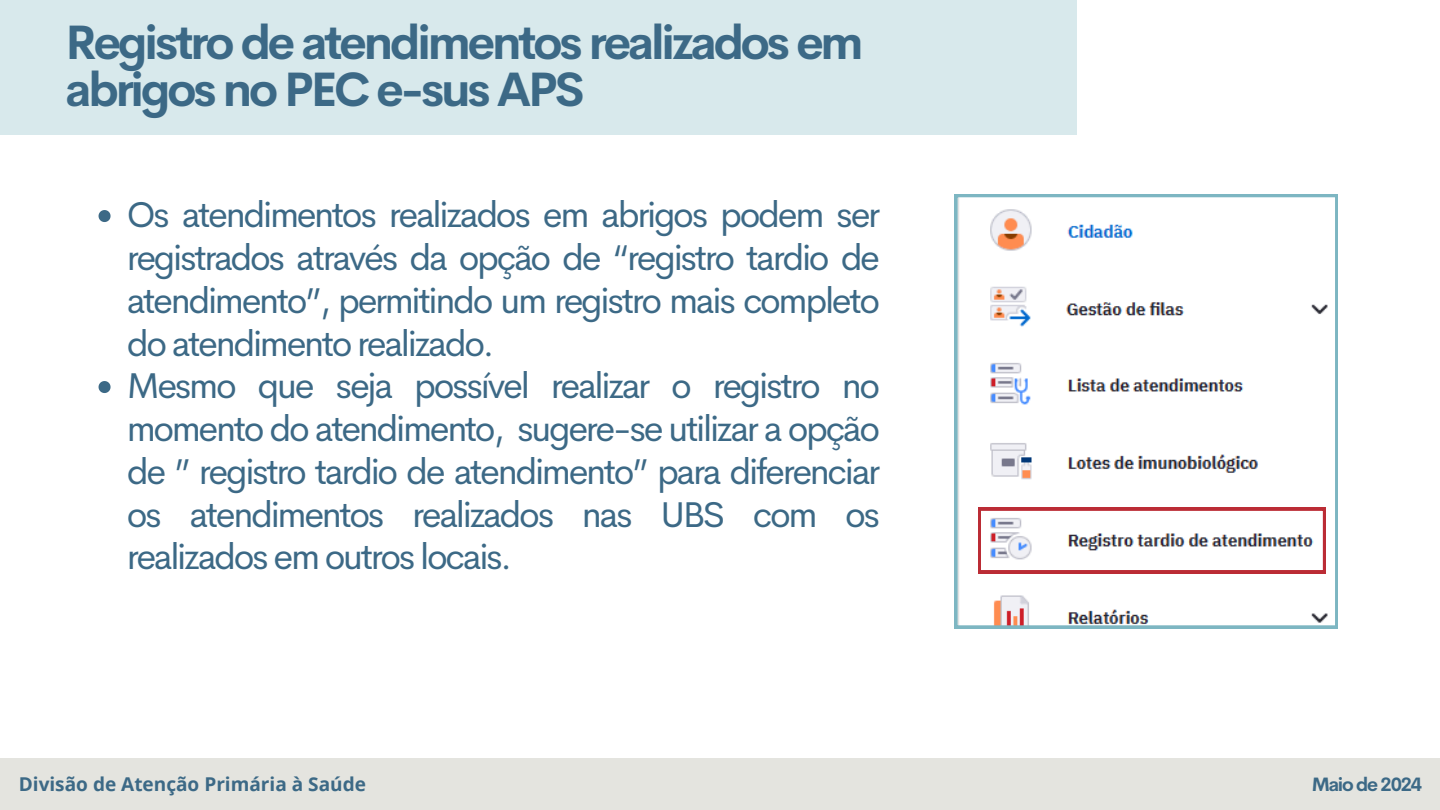
<style>
.page{position:relative;width:1440px;height:810px;background:#fff}
.page>*{position:absolute;margin:0;border:0;box-sizing:border-box;transform-origin:0 0}
.t1{font:700 47.3px/47.2px "Cerebri Sans";letter-spacing:-.065em;color:#3c6986}
.t2{font:36px/42.8px "Cerebri Sans";letter-spacing:-.065em;color:#3c6986;text-align:justify}
.t3{font:700 19px "Open Sans";color:#3c6986}
.t4{font:700 19px "Cerebri Sans";letter-spacing:-.065em;color:#3c6986}
</style>
<div class="page">
<div style="left:0;top:0;width:1076px;height:135px;background:#d8e9ec"></div>
<div style="left:0;top:758px;width:1440px;height:52px;background:#e4e4df"></div>
<svg style="left:955px;top:194px;width:383px;height:434px"></svg>
<svg style="left:99px;top:210px;width:12px;height:12px"></svg>
<svg style="left:99px;top:381px;width:12px;height:12px"></svg>
<svg style="left:978px;top:508px;width:348px;height:65px"></svg>
<p class="t1" style="left:66px;top:18px;width:800px">Registro de atendimentos realizados em abrigos no PEC e-sus APS</p>
<p class="t2" style="left:127px;top:193px;width:755px">Os atendimentos realizados em abrigos podem ser registrados através da opção de “registro tardio de atendimento”, permitindo um registro mais completo do atendimento realizado.</p>
<p class="t2" style="left:127px;top:364px;width:755px">Mesmo que seja possível realizar o registro no momento do atendimento, sugere-se utilizar a opção de ” registro tardio de atendimento” para diferenciar os atendimentos realizados nas UBS com os realizados em outros locais.</p>
<p class="t3" style="left:19px;top:771px;width:349px">Divisão de Atenção Primária à Saúde</p>
<p class="t4" style="left:1312px;top:772px;width:112px">Maio de 2024</p>
</div>
